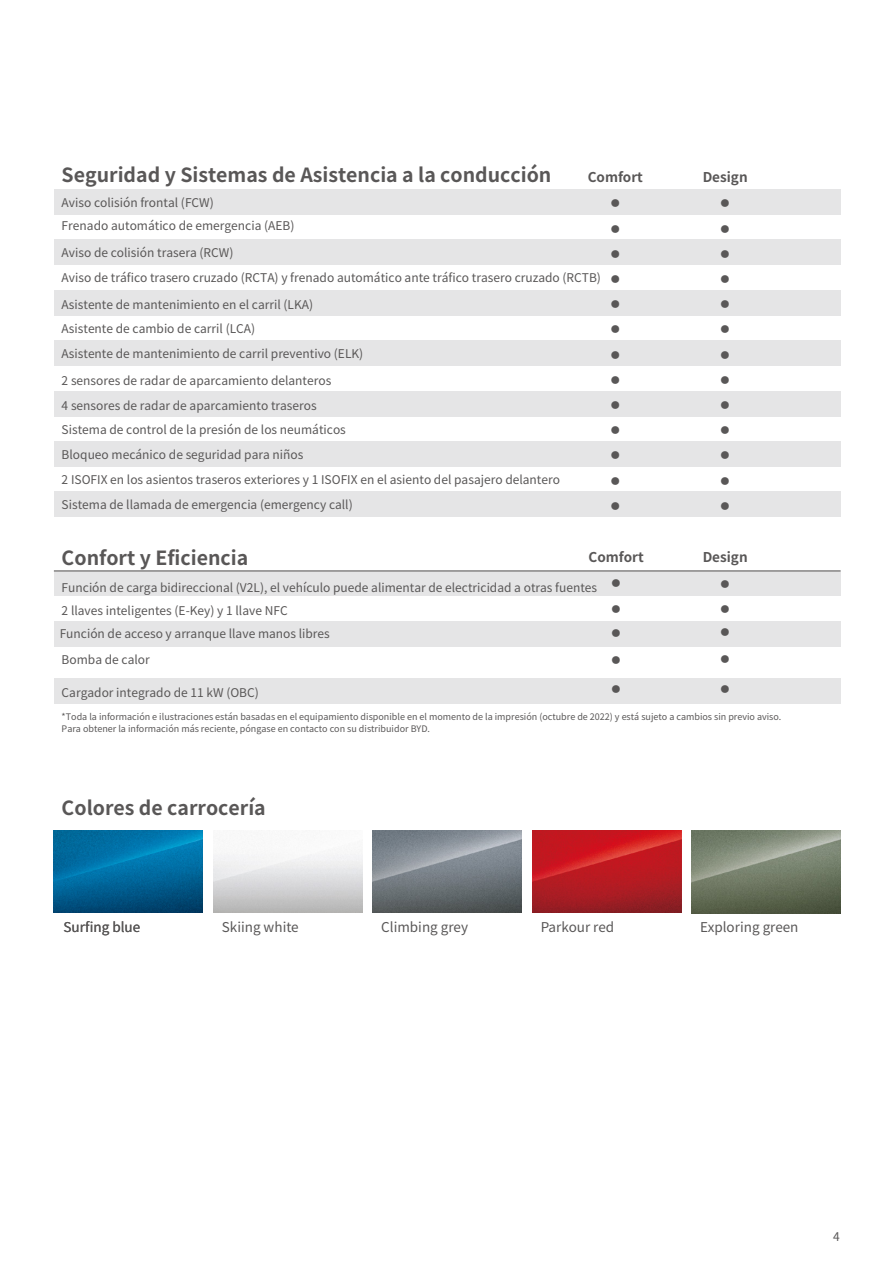
<style>
.page{position:relative;width:893px;height:1263px;background:#fff}
.page>*{position:absolute;margin:0;border:0;box-sizing:border-box;transform-origin:0 0}
.t1{font:700 19.5px "Source Han Sans SC";color:#595757}
.t2{font:13.5px "Source Han Sans SC";color:#595757}
.t3{font:700 13.5px "Source Han Sans SC";color:#595757}
.t4{font:12px/25.2px "Source Han Sans SC";color:#595757}
.t5{font:300 10.5px "Adobe Song Std";color:#595757}
.t6{font:9px/12px "Source Han Sans SC";color:#595757}
</style>
<div class="page">
<div style="left:54px;top:189px;width:786px;height:26px;background:#e5e5e6"></div>
<div style="left:54px;top:240px;width:786px;height:25px;background:#e5e5e6"></div>
<div style="left:54px;top:290px;width:786px;height:25px;background:#e5e5e6"></div>
<div style="left:54px;top:340px;width:786px;height:26px;background:#e5e5e6"></div>
<div style="left:54px;top:391px;width:786px;height:25px;background:#e5e5e6"></div>
<div style="left:54px;top:441px;width:786px;height:26px;background:#e5e5e6"></div>
<div style="left:54px;top:491px;width:786px;height:25px;background:#e5e5e6"></div>
<div style="left:54px;top:571px;width:786px;height:25px;background:#e5e5e6"></div>
<div style="left:54px;top:678px;width:786px;height:25px;background:#e5e5e6"></div>
<hr style="left:54px;top:571px;width:786px;height:1px;background:#595757">
<div style="left:54px;top:621px;width:786px;height:25px;background:#e5e5e6"></div>
<img style="left:54px;top:831px;width:149px;height:81px">
<img style="left:692px;top:831px;width:148px;height:82px">
<img style="left:532px;top:831px;width:149px;height:81px">
<img style="left:373px;top:831px;width:149px;height:81px">
<h1 class="t1" style="left:62px;top:163px;width:491px">Seguridad y Sistemas de Asistencia a la conducción</h1>
<p class="t4" style="left:62px;top:191px;width:234px;line-height:23.2px">Aviso colisión frontal (FCW)<br>Frenado automático de emergencia (AEB)</p>
<p class="t4" style="left:62px;top:240px;width:541px">Aviso de colisión trasera (RCW)<br>Aviso de tráfico trasero cruzado (RCTA) y frenado automático ante tráfico trasero cruzado (RCTB)</p>
<p class="t4" style="left:62px;top:294px;width:253px;line-height:23.2px">Asistente de mantenimiento en el carril (LKA)<br>Asistente de cambio de carril (LCA)</p>
<p class="t4" style="left:62px;top:341px;width:303px">Asistente de mantenimiento de carril preventivo (ELK)</p>
<p class="t4" style="left:62px;top:368px;width:271px">2 sensores de radar de aparcamiento delanteros<br>4 sensores de radar de aparcamiento traseros</p>
<p class="t4" style="left:62px;top:417px;width:500px">Sistema de control de la presión de los neumáticos<br>Bloqueo mecánico de seguridad para niños<br>2 ISOFIX en los asientos traseros exteriores y 1 ISOFIX en el asiento del pasajero delantero Sistema de llamada de emergencia (emergency call)</p>
<p class="t3" style="left:588px;top:170px;width:57px">Comfort</p>
<p class="t5" style="left:610px;top:198px;width:12px">●</p>
<p class="t5" style="left:610px;top:223px;width:12px">●</p>
<p class="t5" style="left:610px;top:248px;width:12px">●</p>
<p class="t5" style="left:610px;top:273px;width:12px">●</p>
<p class="t5" style="left:610px;top:299px;width:12px">●</p>
<p class="t5" style="left:610px;top:324px;width:12px">●</p>
<p class="t5" style="left:610px;top:349px;width:12px">●</p>
<p class="t5" style="left:610px;top:374px;width:12px">●</p>
<p class="t5" style="left:610px;top:399px;width:12px">●</p>
<p class="t5" style="left:610px;top:425px;width:12px">●</p>
<p class="t5" style="left:610px;top:450px;width:12px">●</p>
<p class="t5" style="left:610px;top:475px;width:12px">●</p>
<p class="t5" style="left:610px;top:500px;width:12px">●</p>
<p class="t3" style="left:703px;top:170px;width:46px">Design</p>
<p class="t5" style="left:720px;top:198px;width:12px">●</p>
<p class="t5" style="left:720px;top:223px;width:12px">●</p>
<p class="t5" style="left:720px;top:248px;width:12px">●</p>
<p class="t5" style="left:720px;top:273px;width:12px">●</p>
<p class="t5" style="left:720px;top:299px;width:12px">●</p>
<p class="t5" style="left:720px;top:324px;width:12px">●</p>
<p class="t5" style="left:720px;top:349px;width:12px">●</p>
<p class="t5" style="left:720px;top:374px;width:12px">●</p>
<p class="t5" style="left:720px;top:399px;width:12px">●</p>
<p class="t5" style="left:720px;top:425px;width:12px">●</p>
<p class="t5" style="left:720px;top:450px;width:12px">●</p>
<p class="t5" style="left:720px;top:475px;width:12px">●</p>
<p class="t5" style="left:720px;top:500px;width:12px">●</p>
<h1 class="t1" style="left:62px;top:547px;width:188px">Confort y Eficiencia</h1>
<p class="t4" style="left:62px;top:577px;width:537px;line-height:22.2px">Función de carga bidireccional (V2L), el vehículo puede alimentar de electricidad a otras fuentes<br>2 llaves inteligentes (E-Key) y 1 llave NFC</p>
<p class="t4" style="left:62px;top:647px;width:90px">Bomba de calor</p>
<p class="t4" style="left:62px;top:681px;width:199px">Cargador integrado de 11 kW (OBC)</p>
<p class="t3" style="left:589px;top:550px;width:57px">Comfort</p>
<p class="t3" style="left:703px;top:550px;width:46px">Design</p>
<p class="t5" style="left:611px;top:577px;width:12px">●</p>
<p class="t5" style="left:720px;top:578px;width:12px">●</p>
<p class="t5" style="left:611px;top:603px;width:12px">●</p>
<p class="t5" style="left:720px;top:603px;width:12px">●</p>
<p class="t4" style="left:60px;top:621px;width:272px">Función de acceso y arranque llave manos libres</p>
<p class="t5" style="left:611px;top:628px;width:12px">●</p>
<p class="t5" style="left:720px;top:627px;width:12px">●</p>
<p class="t5" style="left:720px;top:654px;width:12px">●</p>
<p class="t5" style="left:720px;top:683px;width:12px">●</p>
<p class="t5" style="left:611px;top:655px;width:12px">●</p>
<p class="t5" style="left:611px;top:683px;width:12px">●</p>
<p class="t6" style="left:62px;top:711px;width:721px">*Toda la información e ilustraciones están basadas en el equipamiento disponible en el momento de la impresión (octubre de 2022) y está sujeto a cambios sin previo aviso.<br>Para obtener la información más reciente, póngase en contacto con su distribuidor BYD.</p>
<h1 class="t1" style="left:62px;top:796px;width:206px">Colores de carrocería</h1>
<p class="t2" style="left:64px;top:920px;width:78px">Surfing blue</p>
<p class="t2" style="left:222px;top:920px;width:78px">Skiing white</p>
<p class="t2" style="left:381px;top:920px;width:88px">Climbing grey</p>
<p class="t2" style="left:541px;top:920px;width:75px">Parkour red</p>
<p class="t2" style="left:700px;top:919px;width:100px">Exploring green</p>
<p class="t4" style="left:833px;top:1224px;width:8px">4</p>
</div>
